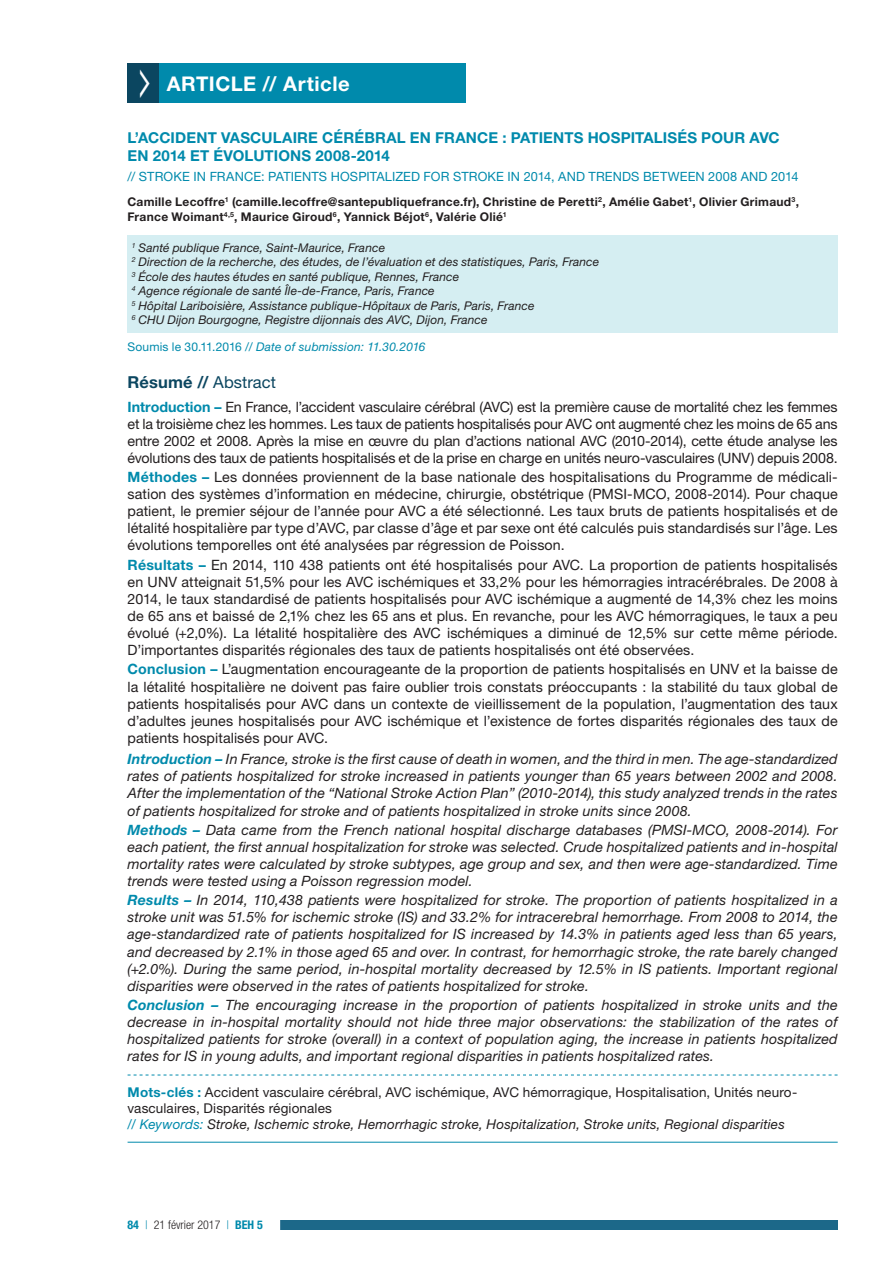
<style>
.page{position:relative;width:893px;height:1263px;background:#fff}
.page>*{position:absolute;margin:0;border:0;box-sizing:border-box;transform-origin:0 0}
.t1{font:700 20.25px "Helvetica Neue LT Std";letter-spacing:.025em;color:#fff}
.t2{font:700 16.5px "Helvetica Neue LT Std";letter-spacing:.01em;color:#0b4660}
.t3{font:700 15px/18px "Helvetica Neue LT Std";letter-spacing:.01em;color:#008aac}
.t4{font:14.25px/17.1px "Helvetica Neue LT Std";letter-spacing:.005em;color:#231f20;text-align:justify}
.t5{font:italic 14.25px/17.1px "Helvetica Neue LT Std";letter-spacing:.01em;color:#231f20;text-align:justify}
.t6{font:13.5px/16.2px "Helvetica Neue LT Std";letter-spacing:.01em;color:#231f20}
.t7{font:12.75px "Helvetica Neue LT Std";letter-spacing:.01em;color:#008aac}
.t8{font:italic 12px/14.4px "Helvetica Neue LT Std";letter-spacing:.005em;color:#231f20}
.t9{font:700 12px/14.4px "Helvetica Neue LT Std";letter-spacing:.025em;color:#231f20}
.t10{font:italic 12px "Helvetica Neue LT Std";letter-spacing:.015em;color:#008aac}
.t11{font:300 condensed 12px "Helvetica Neue LT Std";color:#231f20}
.s1{font-style:normal}
.s2{font-weight:400}
.s3{font-weight:700;color:#008aac}
.s4{font-style:italic;color:#008aac}
.s5{font-style:italic}
.s6{color:#008aac}
</style>
<div class="page">
<div style="left:242px;top:1221px;width:596px;height:9px;background:#1c6889"></div>
<div style="left:110px;top:1219px;width:170px;height:12px;background:#fff"></div>
<div style="left:159px;top:64px;width:307px;height:39px;background:#008aac"></div>
<div style="left:128px;top:235px;width:710px;height:98px;background:#d5eef2"></div>
<svg style="left:128px;top:1075px;width:710px;height:1px"></svg>
<hr style="left:128px;top:1142px;width:710px;height:1px;background:#008aac">
<div style="left:128px;top:64px;width:31px;height:39px;background:#0b4660"></div>
<h1 class="t1" style="left:167px;top:71px;width:184px">ARTICLE // Article</h1>
<p class="t3" style="left:128px;top:128px;width:654px">L’ACCIDENT VASCULAIRE CÉRÉBRAL EN FRANCE : PATIENTS HOSPITALISÉS POUR AVC<br>EN 2014 ET ÉVOLUTIONS 2008-2014</p>
<p class="t7" style="left:128px;top:168px;width:672px">// STROKE IN FRANCE: PATIENTS HOSPITALIZED FOR STROKE IN 2014, AND TRENDS BETWEEN 2008 AND 2014</p>
<p class="t9" style="left:128px;top:194px;width:673px">Camille Lecoffre<sup>1</sup> (camille.lecoffre@santepubliquefrance.fr), Christine de Peretti<sup>2</sup>, Amélie Gabet<sup>1</sup>, Olivier Grimaud<sup>3</sup>,<br>France Woimant<sup>4,5</sup>, Maurice Giroud<sup>6</sup>, Yannick Béjot<sup>6</sup>, Valérie Olié<sup>1</sup></p>
<p class="t8" style="left:132px;top:240px;width:469px"><sup>1</sup> Santé publique France, Saint-Maurice, France<br><sup>2</sup> Direction de la recherche, des études, de l’évaluation et des statistiques, Paris, France <sup>3</sup> École des hautes études en santé publique, Rennes, France<br><sup>4</sup> Agence régionale de santé Île-de-France, Paris, France<br><sup>5</sup> Hôpital Lariboisière, Assistance publique-Hôpitaux de Paris, Paris, France<br><sup>6</sup> CHU Dijon Bourgogne, Registre dijonnais des AVC, Dijon, France</p>
<p class="t10" style="left:128px;top:340px;width:299px"><span class="s1">Soumis le 30.11.2016 //</span> Date of submission: 11.30.2016</p>
<p class="t2" style="left:128px;top:372px;width:150px">Résumé // <span class="s2">Abstract</span></p>
<p class="t4" style="left:128px;top:398px;width:712px"><span class="s3">Introduction –</span> En France, l’accident vasculaire cérébral (AVC) est la première cause de mortalité chez les femmes et la troisième chez les hommes. Les taux de patients hospitalisés pour AVC ont augmenté chez les moins de 65 ans entre 2002 et 2008. Après la mise en œuvre du plan d’actions national AVC (2010-2014), cette étude analyse les évolutions des taux de patients hospitalisés et de la prise en charge en unités neuro-vasculaires (UNV) depuis 2008.</p>
<p class="t4" style="left:128px;top:468px;width:712px"><span class="s3">Méthodes –</span> Les données proviennent de la base nationale des hospitalisations du Programme de médicali&shy;sation des systèmes d’information en médecine, chirurgie, obstétrique (PMSI-MCO, 2008-2014). Pour chaque patient, le premier séjour de l’année pour AVC a été sélectionné. Les taux bruts de patients hospitalisés et de létalité hospitalière par type d’AVC, par classe d’âge et par sexe ont été calculés puis standardisés sur l’âge. Les évolutions temporelles ont été analysées par régression de Poisson.</p>
<p class="t4" style="left:128px;top:556px;width:712px"><span class="s3">Résultats –</span> En 2014, 110 438 patients ont été hospitalisés pour AVC. La proportion de patients hospitalisés en UNV atteignait 51,5% pour les AVC ischémiques et 33,2% pour les hémorragies intracérébrales. De 2008 à 2014, le taux standardisé de patients hospitalisés pour AVC ischémique a augmenté de 14,3% chez les moins de 65 ans et baissé de 2,1% chez les 65 ans et plus. En revanche, pour les AVC hémorragiques, le taux a peu évolué (+2,0%). La létalité hospitalière des AVC ischémiques a diminué de 12,5% sur cette même période.<br>D’importantes disparités régionales des taux de patients hospitalisés ont été observées.</p>
<p class="t4" style="left:128px;top:661px;width:712px"><span class="s3">Conclusion –</span> L’augmentation encourageante de la proportion de patients hospitalisés en UNV et la baisse de la létalité hospitalière ne doivent pas faire oublier trois constats préoccupants : la stabilité du taux global de patients hospitalisés pour AVC dans un contexte de vieillissement de la population, l’augmentation des taux d’adultes jeunes hospitalisés pour AVC ischémique et l’existence de fortes disparités régionales des taux de patients hospitalisés pour AVC.</p>
<p class="t5" style="left:128px;top:750px;width:712px"><span class="s3">Introduction –</span> In France, stroke is the first cause of death in women, and the third in men. The age-standardized rates of patients hospitalized for stroke increased in patients younger than 65 years between 2002 and 2008.<br>After the implementation of the “National Stroke Action Plan” (2010-2014), this study analyzed trends in the rates of patients hospitalized for stroke and of patients hospitalized in stroke units since 2008.</p>
<p class="t5" style="left:128px;top:821px;width:712px"><span class="s3">Methods –</span> Data came from the French national hospital discharge databases (PMSI-MCO, 2008-2014). For each patient, the first annual hospitalization for stroke was selected. Crude hospitalized patients and in-hospital mortality rates were calculated by stroke subtypes, age group and sex, and then were age-standardized. Time trends were tested using a Poisson regression model.</p>
<p class="t5" style="left:128px;top:891px;width:712px"><span class="s3">Results –</span> In 2014, 110,438 patients were hospitalized for stroke. The proportion of patients hospitalized in a stroke unit was 51.5% for ischemic stroke (IS) and 33.2% for intracerebral hemorrhage. From 2008 to 2014, the age-standardized rate of patients hospitalized for IS increased by 14.3% in patients aged less than 65 years, and decreased by 2.1% in those aged 65 and over. In contrast, for hemorrhagic stroke, the rate barely changed (+2.0%). During the same period, in-hospital mortality decreased by 12.5% in IS patients. Important regional disparities were observed in the rates of patients hospitalized for stroke.</p>
<p class="t5" style="left:128px;top:996px;width:712px"><span class="s3">Conclusion –</span> The encouraging increase in the proportion of patients hospitalized in stroke units and the decrease in in-hospital mortality should not hide three major observations: the stabilization of the rates of hospitalized patients for stroke (overall) in a context of population aging, the increase in patients hospitalized rates for IS in young adults, and important regional disparities in patients hospitalized rates.</p>
<p class="t6" style="left:128px;top:1083px;width:671px"><span class="s3">Mots-clés :</span> Accident vasculaire cérébral, AVC ischémique, AVC hémorragique, Hospitalisation, Unités neuro&shy;vasculaires, Disparités régionales<br><span class="s4">// Keywords:</span> <span class="s5">Stroke, Ischemic stroke, Hemorrhagic stroke, Hospitalization, Stroke units, Regional disparities</span></p>
<p class="t11" style="left:128px;top:1218px;width:137px"><span class="s3">84</span> <span class="s6">|</span> 21 février 2017 <span class="s6">|</span> <span class="s3">BEH 5</span></p>
</div>
